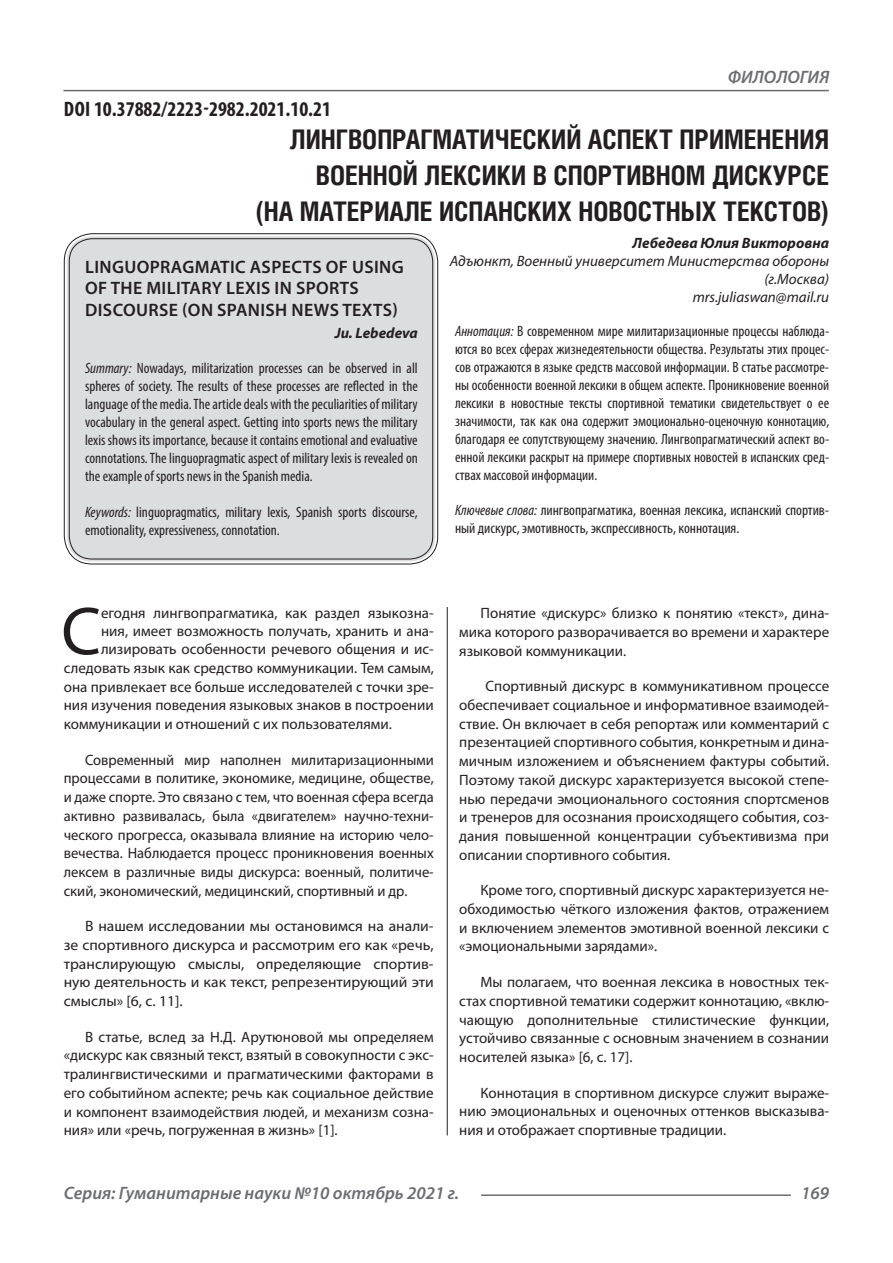
<style>
.page{position:relative;width:893px;height:1263px;background:#fff}
.page>*{position:absolute;margin:0;border:0;box-sizing:border-box;transform-origin:0 0}
.Статья_текст_первый{font:68.4px "Myriad Pro";color:#231f20}
.Статья_название{font:700 27px "Helios Cond C";color:#231f20}
.ДОИ{font:700 condensed 21px "Myriad Pro";color:#231f20}
.Статья_название_англ{font:600 18px/21.6px "Myriad Pro";letter-spacing:.02em;color:#231f20}
.t1{font:italic 600 18px "Myriad Pro";color:#6c6d70}
.Статья_текст{font:15px/18.8px "Myriad Pro";color:#231f20;text-align:justify}
.Статья_аннотация_тек{font:condensed 15px/18px "Myriad Pro";color:#231f20;text-align:justify}
.Статья_аннотация_анг{font:condensed 15px/18px "Myriad Pro";color:#231f20;text-align:justify}
.Статья_текст_первый-2{font:15px "Myriad Pro";color:#231f20}
.Статья_текст-2{font:15px/18.8px "Myriad Pro";color:#231f20;text-align:justify;scale:1.04 1}
.Статья_автор_инфо{font:italic 15px/18px "Myriad Pro";color:#231f20;text-align:right}
.Статья_автор_фио_рус{font:italic 700 15px "Myriad Pro";color:#231f20}
.Статья_автор_англ{font:italic 700 15px "Myriad Pro";color:#231f20}
.s1{font-style:italic}
</style>
<div class="page">
<hr style="left:447px;top:128px;width:1px;height:1007px;background:#231f20">
<hr style="left:63px;top:90px;width:766px;height:1px;background:#6c6d70">
<hr style="left:481px;top:1194px;width:310px;height:2px;background:#6c6d70">
<div style="left:441px;top:124px;width:10px;height:483px;background:#fff"></div>
<div style="left:67px;top:236px;width:368px;height:325px;background:#dcdddf;border-radius:26px"></div>
<div style="left:64px;top:233px;width:374px;height:331px;border:1px solid #231f20;border-radius:28px"></div>
<div style="left:69px;top:238px;width:364px;height:321px;border:1px solid #231f20;border-radius:23px"></div>
<p class="ДОИ" style="left:64px;top:96px;width:269px">DOI 10.37882/2223-2982.2021.10.21</p>
<p class="t1" style="left:728px;top:66px;width:103px">ФИЛОЛОГИЯ</p>
<p class="Статья_название" style="left:290px;top:124px;width:541px">ЛИНГВОПРАГМАТИЧЕСКИЙ АСПЕКТ ПРИМЕНЕНИЯ</p>
<p class="Статья_название" style="left:316px;top:160px;width:515px">ВОЕННОЙ ЛЕКСИКИ В СПОРТИВНОМ ДИСКУРСЕ</p>
<p class="Статья_название" style="left:256px;top:196px;width:575px">(НА МАТЕРИАЛЕ ИСПАНСКИХ НОВОСТНЫХ ТЕКСТОВ)</p>
<p class="Статья_автор_фио_рус" style="left:633px;top:233px;width:198px">Лебедева Юлия Викторовна</p>
<p class="Статья_автор_инфо" style="left:450px;top:252px;width:381px">Адъюнкт, Военный университет Министерства обороны (г.Москва)</p>
<p class="Статья_автор_инфо" style="left:693px;top:288px;width:138px">mrs.juliaswan@mail.ru</p>
<p class="Статья_аннотация_тек" style="left:455px;top:321px;width:376px"><span class="s1">Аннотация:</span> В современном мире милитаризационные процессы наблюда&shy;ются во всех сферах жизнедеятельности общества. Результаты этих процес&shy;сов отражаются в языке средств массовой информации. В статье рассмотре&shy;ны особенности военной лексики в общем аспекте. Проникновение военной лексики в новостные тексты спортивной тематики свидетельствует о ее значимости, так как она содержит эмоционально-оценочную коннотацию, благодаря ее сопутствующему значению. Лингвопрагматический аспект во&shy;енной лексики раскрыт на примере спортивных новостей в испанских сред&shy;ствах массовой информации.</p>
<p class="Статья_аннотация_тек" style="left:455px;top:501px;width:376px"><span class="s1">Ключевые слова:</span> лингвопрагматика, военная лексика, испанский спортив&shy;ный дискурс, эмотивность, экспрессивность, коннотация.</p>
<p class="Статья_название_англ" style="left:85px;top:255px;width:320px">LINGUOPRAGMATIC ASPECTS OF USING<br>OF THE MILITARY LEXIS IN SPORTS<br>DISCOURSE (ON SPANISH NEWS TEXTS)</p>
<p class="Статья_автор_англ" style="left:335px;top:324px;width:85px">Ju. Lebedeva</p>
<p class="Статья_аннотация_анг" style="left:85px;top:359px;width:334px"><span class="s1">Summary:</span> Nowadays, militarization processes can be observed in all spheres of society. The results of these processes are reflected in the language of the media. The article deals with the peculiarities of military vocabulary in the general aspect. Getting into sports news the military lexis shows its importance, because it contains emotional and evaluative connotations. The linguopragmatic aspect of military lexis is revealed on the example of sports news in the Spanish media.</p>
<p class="Статья_аннотация_анг" style="left:85px;top:503px;width:334px"><span class="s1">Keywords:</span> linguopragmatics, military lexis, Spanish sports discourse, emotionality, expressiveness, connotation.</p>
<p class="Статья_текст_первый" style="left:61px;top:589px;width:41px">С</p>
<p class="Статья_текст_первый-2" style="left:101px;top:604px;width:334px">егодня лингвопрагматика, как раздел языкозна-</p>
<p class="Статья_текст_первый-2" style="left:101px;top:622px;width:334px">ния, имеет возможность получать, хранить и ана-</p>
<p class="Статья_текст_первый-2" style="left:101px;top:640px;width:334px">лизировать особенности речевого общения и ис-</p>
<p class="Статья_текст_первый-2" style="left:64px;top:659px;width:371px">следовать язык как средство коммуникации. Тем самым,</p>
<p class="Статья_текст_первый-2" style="left:64px;top:677px;width:371px">она привлекает все больше исследователей с точки зре-</p>
<p class="Статья_текст_первый-2" style="left:64px;top:696px;width:371px">ния изучения поведения языковых знаков в построении</p>
<p class="Статья_текст_первый-2" style="left:64px;top:715px;width:329px">коммуникации и отношений с их пользователями.</p>
<p class="Статья_текст" style="left:64px;top:750px;width:371px;text-indent:21px">Современный мир наполнен милитаризационными процессами в политике, экономике, медицине, обществе, и даже спорте. Это связано с тем, что военная сфера всегда активно развивалась, была «двигателем» научно-техни&shy;ческого прогресса, оказывала влияние на историю чело&shy;вечества. Наблюдается процесс проникновения военных лексем в различные виды дискурса: военный, политиче&shy;ский, экономический, медицинский, спортивный и др.</p>
<p class="Статья_текст-2" style="left:64px;top:917px;width:357px;text-indent:21px">В нашем исследовании мы остановимся на анали&shy;зе спортивного дискурса и рассмотрим его как «речь, транслирующую смыслы, определяющие спортив&shy;ную деятельность и как текст, репрезентирующий эти смыслы» [6, с. 11].</p>
<p class="Статья_текст" style="left:64px;top:1027px;width:371px;text-indent:21px">В статье, вслед за Н.Д. Арутюновой мы определяем «дискурс как связный текст, взятый в совокупности с экс&shy;тралингвистическими и прагматическими факторами в его событийном аспекте; речь как социальное действие и компонент взаимодействия людей, и механизм созна&shy;ния» или «речь, погруженная в жизнь» [1].</p>
<p class="Статья_текст" style="left:459px;top:604px;width:371px;text-indent:21px">Понятие «дискурс» близко к понятию «текст», дина&shy;мика которого разворачивается во времени и характере языковой коммуникации.</p>
<p class="Статья_текст" style="left:459px;top:677px;width:371px;text-indent:26px">Спортивный дискурс в коммуникативном процессе обеспечивает социальное и информативное взаимодей&shy;ствие. Он включает в себя репортаж или комментарий с презентацией спортивного события, конкретным и дина&shy;мичным изложением и объяснением фактуры событий.<br>Поэтому такой дискурс характеризуется высокой степе&shy;нью передачи эмоционального состояния спортсменов и тренеров для осознания происходящего события, соз&shy;дания повышенной концентрации субъективизма при описании спортивного события.</p>
<p class="Статья_текст" style="left:459px;top:881px;width:371px;text-indent:21px">Кроме того, спортивный дискурс характеризуется не&shy;обходимостью чёткого изложения фактов, отражением и включением элементов эмотивной военной лексики с «эмоциональными зарядами».</p>
<p class="Статья_текст" style="left:459px;top:972px;width:371px;text-indent:21px">Мы полагаем, что военная лексика в новостных тек&shy;стах спортивной тематики содержит коннотацию, «вклю&shy;чающую дополнительные стилистические функции, устойчиво связанные с основным значением в сознании носителей языка» [6, с. 17].</p>
<p class="Статья_текст" style="left:459px;top:1083px;width:371px;text-indent:21px">Коннотация в спортивном дискурсе служит выраже&shy;нию эмоциональных и оценочных оттенков высказыва&shy;ния и отображает спортивные традиции.</p>
<p class="t1" style="left:64px;top:1182px;width:397px">Серия: Гуманитарные науки №10 октябрь 2021 г.</p>
<p class="t1" style="left:801px;top:1182px;width:30px">169</p>
</div>
